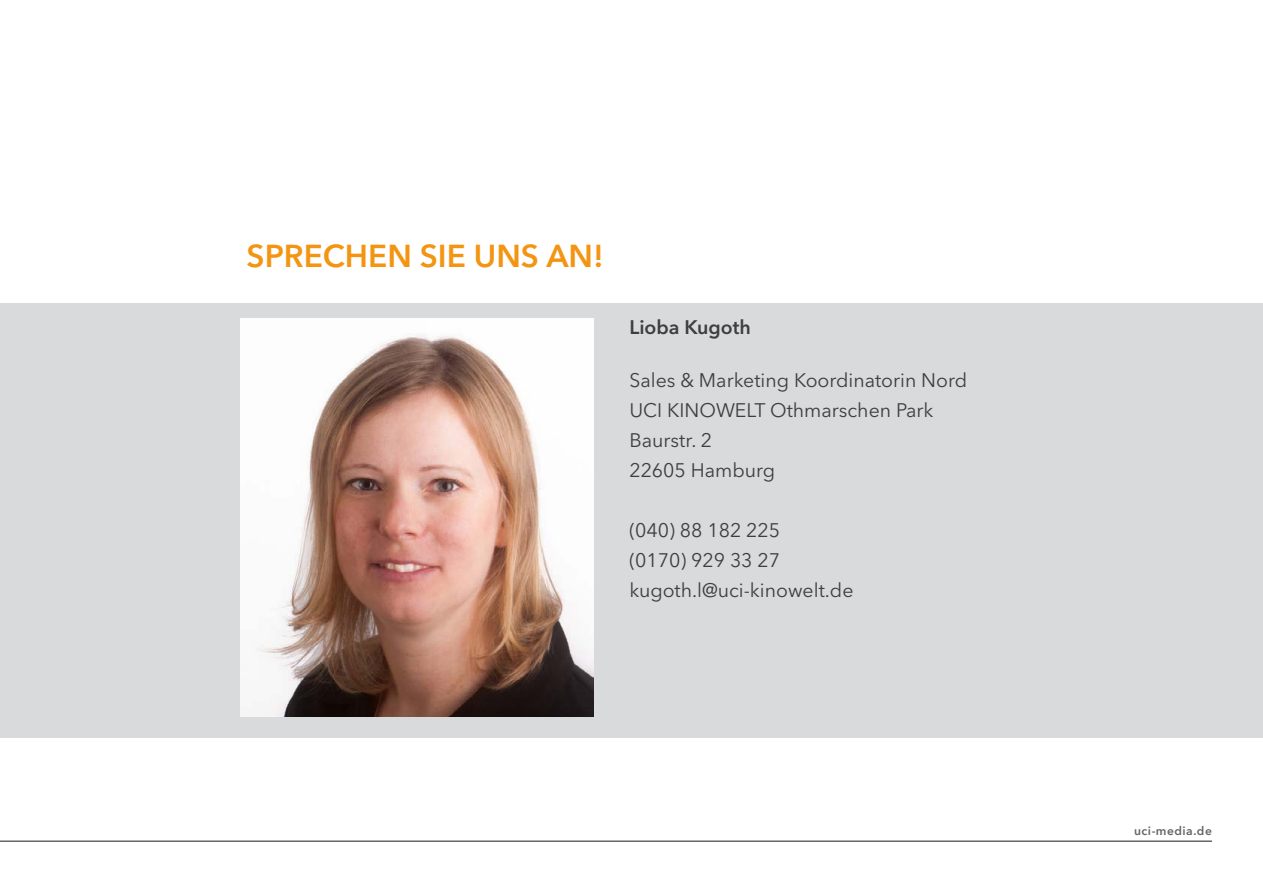
<style>
.page{position:relative;width:1263px;height:893px;background:#fff}
.page>*{position:absolute;margin:0;border:0;box-sizing:border-box;transform-origin:0 0}
.t1{font:600 31.5px "Avenir Next LT Pro";color:#f39512}
.t2{font:19.5px/30px "Avenir Next LT Pro";color:#3e3d40}
.t3{font:600 19.5px "Avenir Next LT Pro";color:#3e3d40}
.t4{font:600 12px "Avenir Next LT Pro";letter-spacing:.04em;color:#646567}
</style>
<div class="page">
<hr style="left:0;top:840px;width:1212px;height:2px;background:#646567">
<div style="left:0;top:304px;width:1263px;height:434px;background:#d9dadb"></div>
<img style="left:241px;top:319px;width:352px;height:398px">
<h1 class="t1" style="left:247px;top:237px;width:359px">SPRECHEN SIE UNS AN!</h1>
<p class="t3" style="left:629px;top:315px;width:123px">Lioba Kugoth</p>
<p class="t2" style="left:629px;top:365px;width:339px">Sales &amp; Marketing Koordinatorin Nord<br>UCI KINOWELT Othmarschen Park<br>Baurstr. 2<br>22605 Hamburg</p>
<p class="t2" style="left:629px;top:515px;width:226px">(040) 88 182 225<br>(0170) 929 33 27 kugoth.l@uci-kinowelt.de</p>
<p class="t4" style="left:1134px;top:823px;width:79px">uci-media.de</p>
</div>
